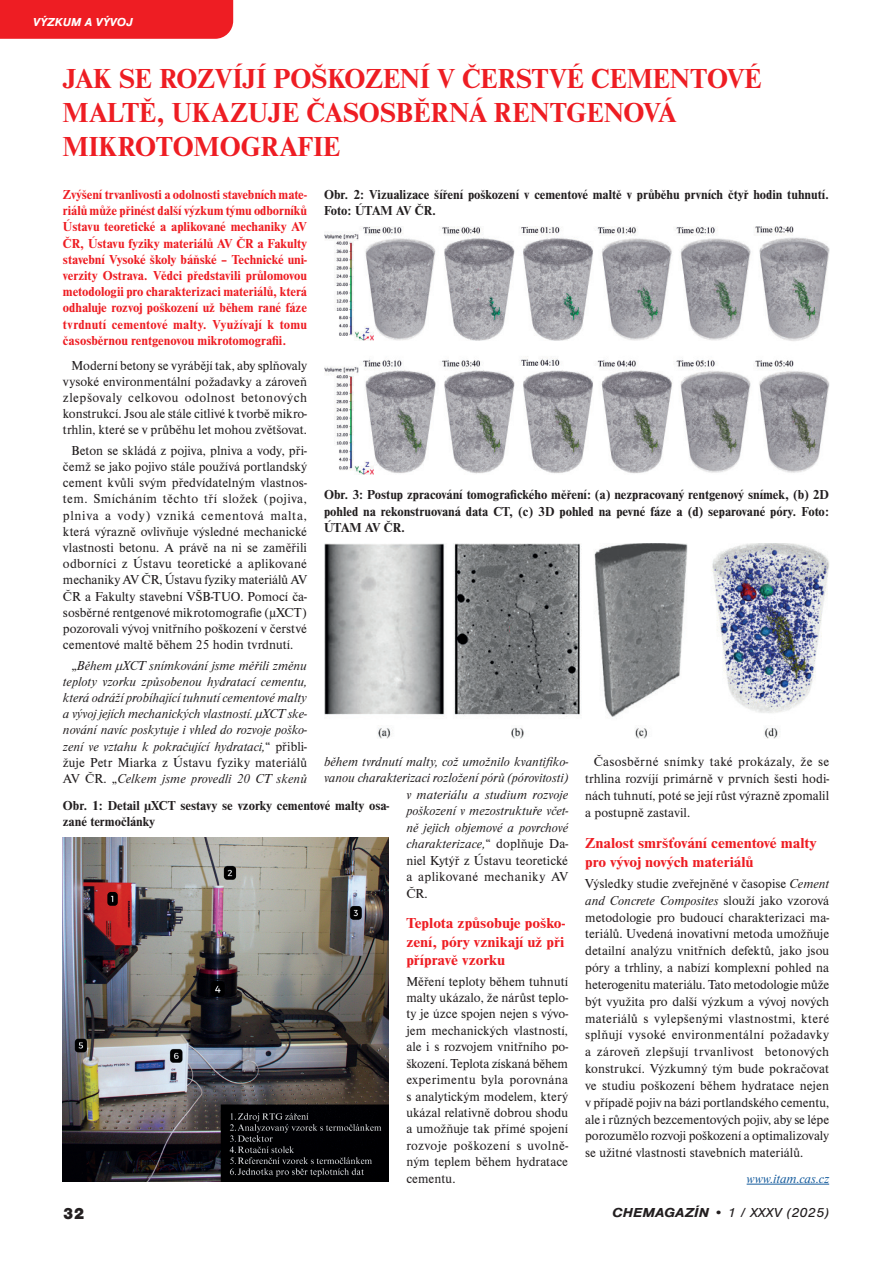
<style>
.page{position:relative;width:894px;height:1264px;background:#fff}
.page>*{position:absolute;margin:0;border:0;box-sizing:border-box;transform-origin:0 0}
.t1{font:700 28.5px/34.2px "Nimbus Rom D";color:#ee1d23}
.t2{font:900 16.5px "Nimbus San";color:#231f20}
.t3{font:700 15px/18.3px "Nimbus Rom D";color:#ee1d23;text-align:justify;scale:1.1 1}
.t4{font:13.5px/16.8px "Nimbus Rom D";color:#231f20;text-align:justify}
.t5{font:italic 13.5px/16.2px "Nimbus Rom D";color:#231f20;text-align:justify}
.t6{font:700 13.5px/16.2px "Nimbus Rom D";color:#ee1d23;text-align:justify}
.t7{font:700 13.5px/16.2px "Nimbus Rom D";color:#231f20}
.t8{font:italic 13.5px "Nimbus San";color:#231f20;scale:1.1 1}
.t9{font:13.5px "Nimbus Rom D";letter-spacing:.025em;color:#231f20}
.t10{font:italic 13.5px "Nimbus Rom D";color:#175d9e}
.t11{font:italic 700 12px "Nimbus San";color:#fff}
.s1{font-style:normal}
.s2{font-style:italic}
.s3{font-weight:700}
</style>
<div class="page">
<img style="left:324px;top:226px;width:504px;height:249px">
<img style="left:324px;top:543px;width:504px;height:195px">
<hr style="left:746px;top:1184px;width:82px;height:1px;background:#175d9e">
<img style="left:63px;top:837px;width:325px;height:344px">
<div style="left:0;top:0;width:233px;height:39px;background:#ee1d23"></div>
<p class="t11" style="left:33px;top:15px;width:101px">VÝZKUM A VÝVOJ</p>
<h1 class="t1" style="left:63px;top:60px;width:700px">JAK SE ROZVÍJÍ POŠKOZENÍ V ČERSTVÉ CEMENTOVÉ<br>MALTĚ, UKAZUJE ČASOSBĚRNÁ RENTGENOVÁ<br>MIKROTOMOGRAFIE</h1>
<p class="t6" style="left:63px;top:186px;width:245px">Zvýšení trvanlivosti a odolnosti stavebních mate&shy;riálů může přinést další výzkum týmu odborníků Ústavu teoretické a aplikované mechaniky AV ČR, Ústavu fyziky materiálů AV ČR a Fakulty stavební Vysoké školy báňské – Technické uni&shy;verzity Ostrava. Vědci představili průlomovou metodologii pro charakterizaci materiálů, která odhaluje rozvoj poškození už během rané fáze tvrdnutí cementové malty. Využívají k tomu časosběrnou rentgenovou mikrotomografii.</p>
<p class="t4" style="left:63px;top:356px;width:245px;line-height:16.2px;text-indent:9px">Moderní betony se vyrábějí tak, aby splňovaly vysoké environmentální požadavky a zároveň zlepšovaly celkovou odolnost betonových konstrukcí. Jsou ale stále citlivé k tvorbě mikro&shy;trhlin, které se v průběhu let mohou zvětšovat.</p>
<p class="t4" style="left:63px;top:442px;width:245px;line-height:16.2px;text-indent:9px">Beton se skládá z pojiva, plniva a vody, při&shy;čemž se jako pojivo stále používá portlandský cement kvůli svým předvídatelným vlastnos&shy;tem. Smícháním těchto tří složek (pojiva, plniva a vody) vzniká cementová malta, která výrazně ovlivňuje výsledné mechanické vlastnosti betonu. A právě na ni se zaměřili odborníci z Ústavu teoretické a aplikované mechaniky AV ČR, Ústavu fyziky materiálů AV ČR a Fakulty stavební VŠB-TUO. Pomocí ča&shy;sosběrné rentgenové mikrotomografie (μXCT) pozorovali vývoj vnitřního poškození v čerstvé cementové maltě během 25 hodin tvrdnutí.</p>
<p class="t5" style="left:63px;top:657px;width:246px;text-indent:9px"><span class="s1">„</span>Během μXCT snímkování jsme měřili změnu teploty vzorku způsobenou hydratací cementu, která odráží probíhající tuhnutí cementové malty a vývoj jejích mechanických vlastností. μXCT ske&shy;nování navíc poskytuje i vhled do rozvoje poško&shy;zení ve vztahu k pokračující hydrataci,<span class="s1">“ přibli&shy;žuje Petr Miarka z Ústavu fyziky materiálů AV ČR. „</span>Celkem jsme provedli 20 CT skenů</p>
<p class="t7" style="left:324px;top:186px;width:506px">Obr. 2: Vizualizace šíření poškození v cementové maltě v průběhu prvních čtyř hodin tuhnutí.<br>Foto: ÚTAM AV ČR.</p>
<p class="t7" style="left:324px;top:486px;width:506px;text-align:justify">Obr. 3: Postup zpracování tomografického měření: (a) nezpracovaný rentgenový snímek, (b) 2D pohled na rekonstruovaná data CT, (c) 3D pohled na pevné fáze a (d) separované póry. Foto:<br>ÚTAM AV ČR.</p>
<p class="t4" style="left:585px;top:753px;width:245px;text-indent:9px">Časosběrné snímky také prokázaly, že se trhlina rozvíjí primárně v prvních šesti hodi&shy;nách tuhnutí, poté se její růst výrazně zpomalil a postupně zastavil.</p>
<p class="t3" style="left:585px;top:833px;width:212px">Znalost smršťování cementové malty pro vývoj nových materiálů</p>
<p class="t4" style="left:585px;top:875px;width:245px">Výsledky studie zveřejněné v časopise <span class="s2">Cement and Concrete Composites</span> slouží jako vzorová metodologie pro budoucí charakterizaci ma&shy;teriálů. Uvedená inovativní metoda umožňuje detailní analýzu vnitřních defektů, jako jsou póry a trhliny, a nabízí komplexní pohled na heterogenitu materiálu. Tato metodologie může být využita pro další výzkum a vývoj nových materiálů s vylepšenými vlastnostmi, které splňují vysoké environmentální požadavky a zároveň zlepšují trvanlivost betonových konstrukcí. Výzkumný tým bude pokračovat ve studiu poškození během hydratace nejen v případě pojiv na bázi portlandského cementu, ale i různých bezcementových pojiv, aby se lépe porozumělo rozvoji poškození a optimalizovaly se užitné vlastnosti stavebních materiálů.</p>
<p class="t10" style="left:746px;top:1170px;width:84px">www.itam.cas.cz</p>
<p class="t5" style="left:324px;top:753px;width:246px">během tvrdnutí malty, což umožnilo kvantifiko-</p>
<p class="t5" style="left:324px;top:770px;width:245px">vanou charakterizaci rozložení pórů (pórovitosti)</p>
<p class="t5" style="left:406px;top:786px;width:163px">v materiálu a studium rozvoje</p>
<p class="t5" style="left:406px;top:803px;width:163px">poškození v mezostruktuře včet-</p>
<p class="t5" style="left:406px;top:819px;width:163px">ně jejich objemové a povrchové</p>
<p class="t5" style="left:406px;top:835px;width:163px">charakterizace,<span class="s1">“ doplňuje Da-</span></p>
<p class="t4" style="left:406px;top:851px;width:163px">niel Kytýř z Ústavu teoretické</p>
<p class="t9" style="left:406px;top:868px;width:163px">a aplikované mechaniky AV</p>
<p class="t4" style="left:406px;top:884px;width:23px">ČR.</p>
<p class="t3" style="left:406px;top:914px;width:146px">Teplota způsobuje poško&shy;zení, póry vznikají už při přípravě vzorku</p>
<p class="t4" style="left:406px;top:972px;width:163px">Měření teploty během tuhnutí malty ukázalo, že nárůst teplo&shy;ty je úzce spojen nejen s vývo&shy;jem mechanických vlastností, ale i s rozvojem vnitřního po&shy;škození. Teplota získaná během experimentu byla porovnána s analytickým modelem, který ukázal relativně dobrou shodu a umožňuje tak přímé spojení rozvoje poškození s uvolně&shy;ným teplem během hydratace cementu.</p>
<p class="t7" style="left:63px;top:796px;width:328px">Obr. 1: Detail μXCT sestavy se vzorky cementové malty osa&shy;zané termočlánky</p>
<p class="t2" style="left:63px;top:1204px;width:23px">32</p>
<p class="t8" style="left:612px;top:1205px;width:198px"><span class="s3">CHEMAGAZÍN</span> • 1 / XXXV (2025)</p>
</div>
